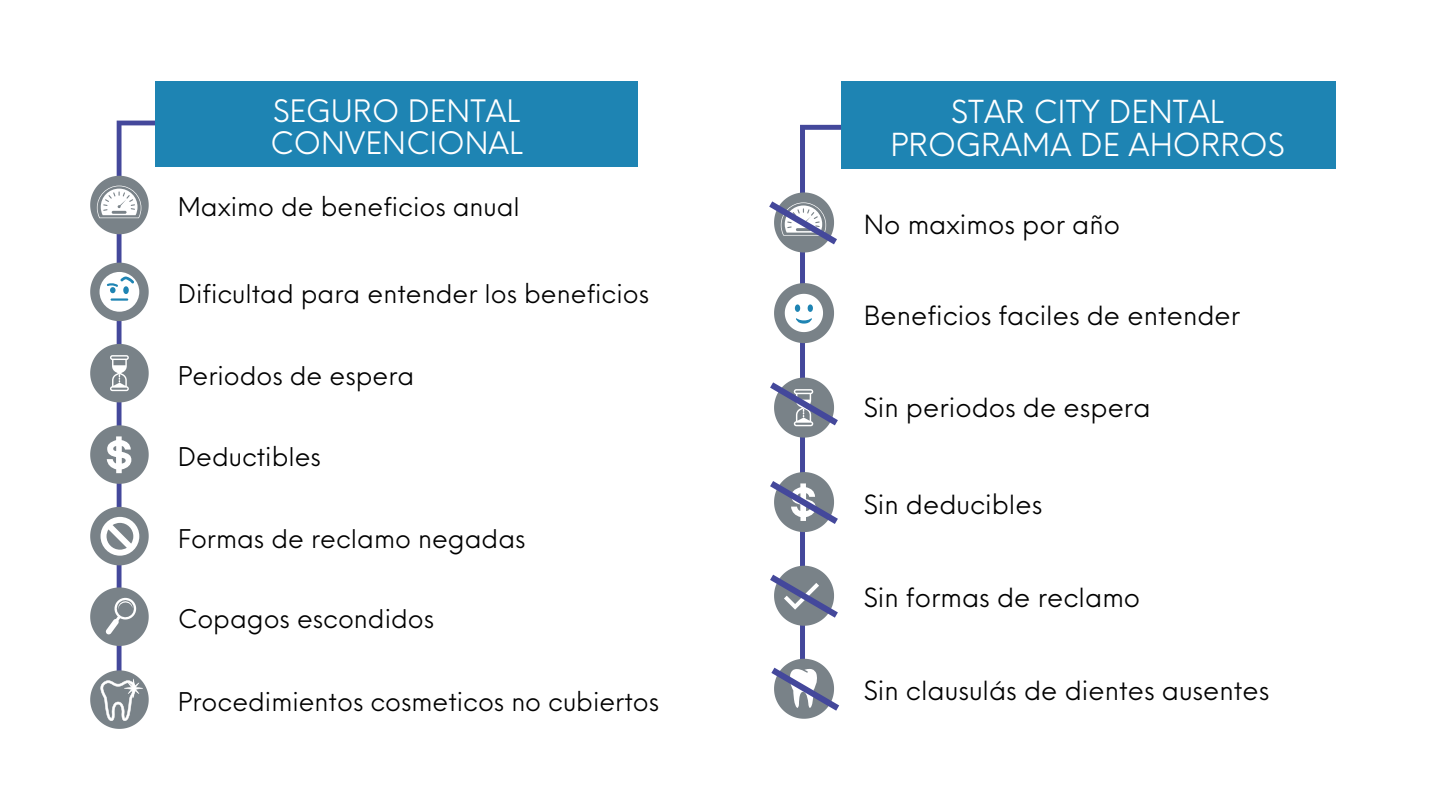
<style>
.page{position:relative;width:1440px;height:810px;background:#fff}
.page>*{position:absolute;margin:0;border:0;box-sizing:border-box;transform-origin:0 0}
.t1{font:31px "Neue Einstellung";color:#fff}
.t2{font:30.2px/32.1px "Neue Einstellung";color:#fff}
.t3{font:25.8px "Neue Einstellung";color:#000}
.t4{font:25.2px "Neue Einstellung";color:#000}
</style>
<div class="page">
<div style="left:155px;top:81px;width:483px;height:86px;background:#1e84b3"></div>
<svg style="left:90px;top:121px;width:65px;height:608px"></svg>
<div style="left:841px;top:81px;width:495px;height:88px;background:#1e84b3"></div>
<svg style="left:769px;top:125px;width:72px;height:594px"></svg>
<p class="t2" style="left:270px;top:92px;width:254px">SEGURO DENTAL<br>CONVENCIONAL</p>
<p class="t4" style="left:178px;top:185px;width:344px">Maximo de beneficios anual</p>
<p class="t4" style="left:178px;top:272px;width:473px">Dificultad para entender los beneficios</p>
<p class="t4" style="left:178px;top:353px;width:238px">Periodos de espera</p>
<p class="t4" style="left:178px;top:434px;width:145px">Deductibles</p>
<p class="t4" style="left:178px;top:516px;width:349px">Formas de reclamo negadas</p>
<p class="t4" style="left:178px;top:596px;width:258px">Copagos escondidos</p>
<p class="t4" style="left:178px;top:679px;width:483px">Procedimientos cosmeticos no cubiertos</p>
<p class="t1" style="left:951px;top:84px;width:274px">STAR CITY DENTAL</p>
<p class="t1" style="left:890px;top:117px;width:396px">PROGRAMA DE AHORROS</p>
<p class="t3" style="left:864px;top:202px;width:258px">No maximos por año</p>
<p class="t3" style="left:864px;top:292px;width:378px">Beneficios faciles de entender</p>
<p class="t3" style="left:864px;top:384px;width:288px">Sin periodos de espera</p>
<p class="t3" style="left:864px;top:481px;width:180px">Sin deducibles</p>
<p class="t3" style="left:864px;top:575px;width:278px">Sin formas de reclamo</p>
<p class="t3" style="left:864px;top:668px;width:407px">Sin clausulás de dientes ausentes</p>
</div>
